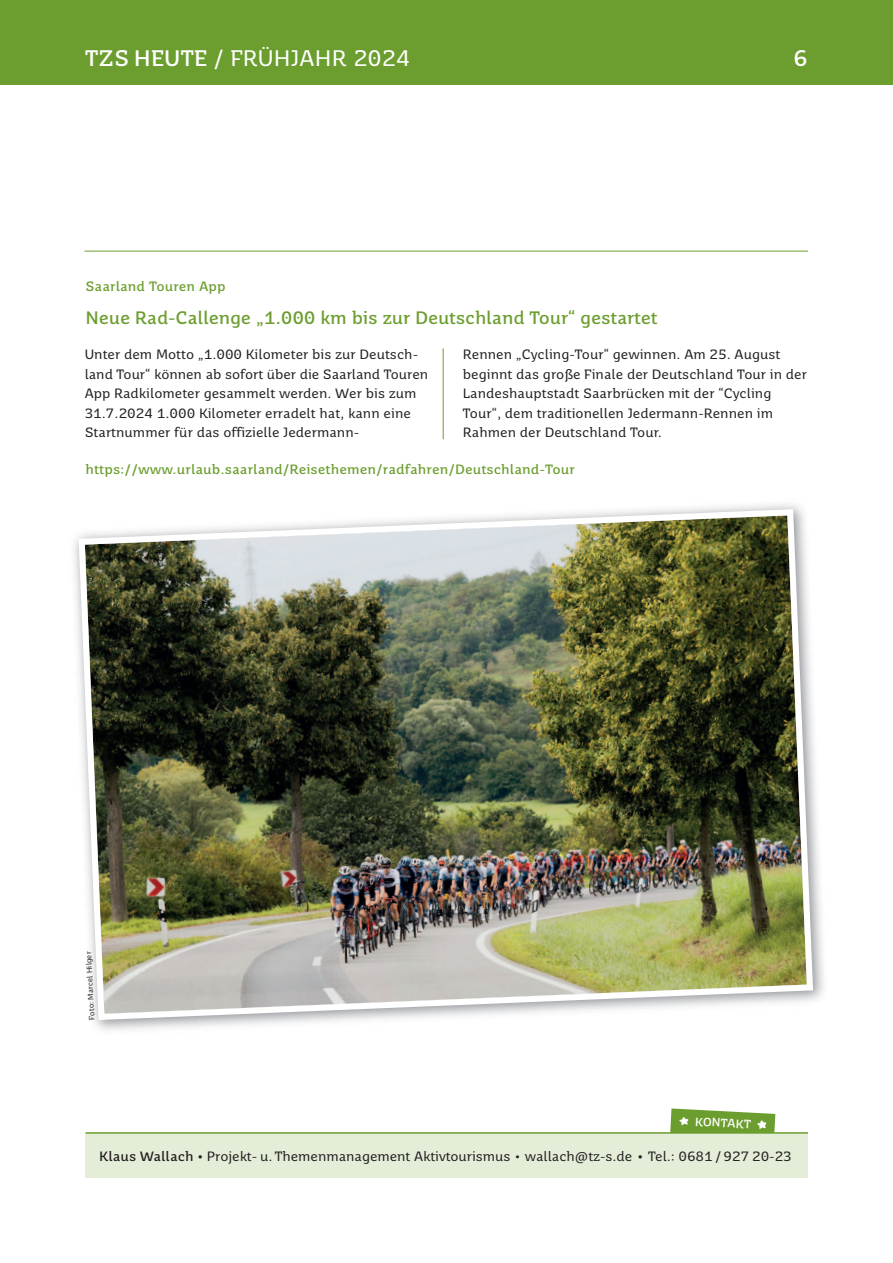
<style>
.page{position:relative;width:893px;height:1263px;background:#fff}
.page>*{position:absolute;margin:0;border:0;box-sizing:border-box;transform-origin:0 0}
.t1{font:22.5px "Saar 1450 Text";letter-spacing:.01em;color:#fff}
.t2{font:700 22.5px "Saar 1450 Text";color:#fff}
.t3{font:700 18px "Saar 1450 Text";letter-spacing:-.015em;color:#6c9e2f}
.t4{font:13.5px/19.5px "Saar 1450 Text";color:#231f20}
.t5{font:700 13.5px "Saar 1450 Text";color:#6c9e2f}
.t6{font:700 12px "Saar 1450 Text";color:#fff}
.t7{font:7.5px "Saar 1450 Text";color:#231f20}
.s1{font-weight:700}
</style>
<div class="page">
<div style="left:0;top:0;width:893px;height:84px;background:#6c9e2f"></div>
<hr style="left:443px;top:348px;width:1px;height:91px;background:#6c9e2f">
<hr style="left:84px;top:251px;width:724px;height:1px;background:#6c9e2f">
<svg style="left:670px;top:1108px;width:105px;height:24px;background:#85ae53"></svg>
<div style="left:85px;top:1133px;width:723px;height:45px;background:#e4edd8"></div>
<hr style="left:86px;top:1132px;width:722px;height:2px;background:#6c9e2f">
<img style="left:75px;top:506px;width:741px;height:517px">
<h1 class="t1" style="left:85px;top:49px;width:327px"><span class="s1">TZS HEUTE</span> / FRÜHJAHR 2024</h1>
<h1 class="t2" style="left:793px;top:49px;width:16px">6</h1>
<p class="t5" style="left:86px;top:281px;width:142px">Saarland Touren App</p>
<h2 class="t3" style="left:86px;top:311px;width:574px">Neue Rad-Callenge „1.000 km bis zur Deutschland Tour“ gestartet</h2>
<p class="t4" style="left:85px;top:346px;width:345px">Unter dem Motto „1.000 Kilometer bis zur Deutsch&shy;land Tour“ können ab sofort über die Saarland Touren App Radkilometer gesammelt werden. Wer bis zum 31.7.2024 1.000 Kilometer erradelt hat, kann eine Startnummer für das offizielle Jedermann-</p>
<p class="t4" style="left:463px;top:346px;width:346px">Rennen „Cycling-Tour“ gewinnen. Am 25. August beginnt das große Finale der Deutschland Tour in der Landeshauptstadt Saarbrücken mit der “Cycling Tour“, dem traditionellen Jedermann-Rennen im Rahmen der Deutschland Tour.</p>
<p class="t5" style="left:86px;top:464px;width:491px">https://www.urlaub.saarland/Reisethemen/radfahren/Deutschland-Tour</p>
<p class="t7" style="left:89px;top:1020px;width:70px;rotate:-93deg">Foto: Marcel Hilger</p>
<p class="t6" style="left:695px;top:1116px;width:58px;rotate:3deg">KONTAKT</p>
<p class="t4" style="left:99px;top:1148px;width:694px"><span class="s1">Klaus Wallach •</span> Projekt- u. Themenmanagement Aktivtourismus • wallach@tz-s.de <span class="s1">•</span> Tel.: 0681 / 927 20-23</p>
</div>
